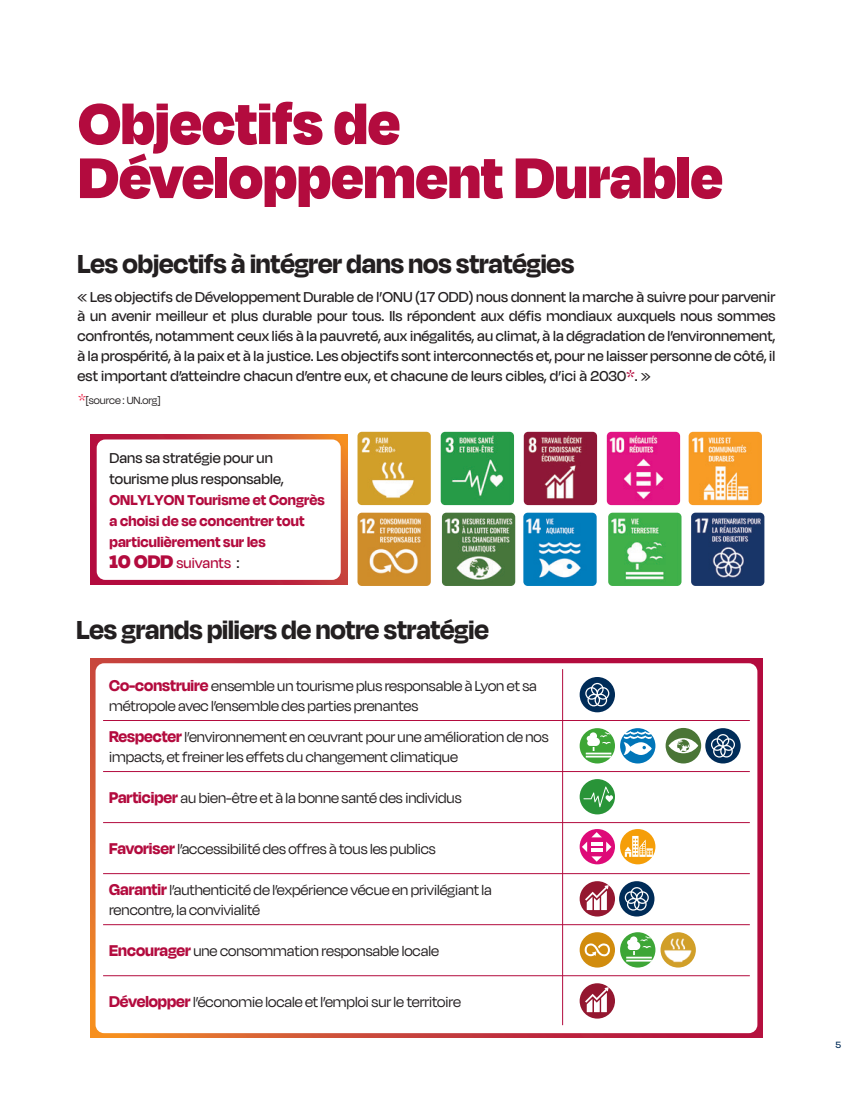
<style>
.page{position:relative;width:851px;height:1106px;background:#fff}
.page>*{position:absolute;margin:0;border:0;box-sizing:border-box;transform-origin:0 0}
.t1{font:900 66px "Degular Display";letter-spacing:.01em;color:#b30b3e}
.Chapeau{font:700 30px "Degular Display";color:#231f20}
.sous_titre{font:16.5px/19.8px "Degular Display";color:#231f20}
.Chapeau-2{font:500 16.5px/19.8px "Degular Display";letter-spacing:.01em;color:#231f20;text-align:justify}
.Chapeau-3{font:700 16.5px/21px "Degular Display";letter-spacing:.01em;color:#b30b3e}
.Chapeau-4{font:500 16.5px "Degular Display";letter-spacing:.01em;color:#b30b3e}
.TITRE_Partie{font:12px "Degular Display";color:#231f20}
.t2{font:500 10.5px "Degular Display";color:#002c58}
.s1{color:#b30b3e}
.s2{font-size:15px;color:#ed1a40}
.s3{font-weight:500;color:#231f20}
.s4{font-weight:900;font-size:21px}
.s5{color:#231f20}
.s6{font-weight:700;font-size:18px;color:#b30b3e}
</style>
<div class="page">
<svg style="left:90px;top:658px;width:672px;height:379px;background:#c6383b"></svg>
<div style="left:95px;top:663px;width:662px;height:370px;background:#fff;border-radius:9px"></div>
<div style="left:579px;top:677px;width:36px;height:35px;background:#002c58;border-radius:50%"></div>
<svg style="left:585px;top:683px;width:24px;height:23px"></svg>
<svg style="left:579px;top:728px;width:36px;height:35px"></svg>
<hr style="left:585px;top:752px;width:26px;height:2px;background:#fff">
<hr style="left:585px;top:755px;width:26px;height:2px;background:#fff">
<svg style="left:586px;top:732px;width:24px;height:19px"></svg>
<div style="left:620px;top:728px;width:35px;height:35px;background:#0075b8;border-radius:50%"></div>
<svg style="left:623px;top:731px;width:28px;height:24px"></svg>
<div style="left:665px;top:728px;width:36px;height:35px;background:#4a7536;border-radius:50%"></div>
<svg style="left:668px;top:738px;width:30px;height:15px"></svg>
<div style="left:705px;top:728px;width:35px;height:35px;background:#002c58;border-radius:50%"></div>
<svg style="left:711px;top:734px;width:23px;height:23px"></svg>
<div style="left:579px;top:779px;width:36px;height:35px;background:#299438;border-radius:50%"></div>
<svg style="left:583px;top:786px;width:30px;height:21px"></svg>
<svg style="left:579px;top:829px;width:36px;height:35px"></svg>
<svg style="left:581px;top:832px;width:30px;height:29px"></svg>
<div style="left:620px;top:829px;width:35px;height:35px;background:#f59e08;border-radius:50%"></div>
<svg style="left:624px;top:836px;width:28px;height:21px"></svg>
<div style="left:579px;top:881px;width:36px;height:35px;background:#941730;border-radius:50%"></div>
<svg style="left:585px;top:885px;width:23px;height:25px"></svg>
<div style="left:619px;top:881px;width:35px;height:35px;background:#002c58;border-radius:50%"></div>
<svg style="left:624px;top:887px;width:24px;height:23px"></svg>
<div style="left:579px;top:932px;width:36px;height:35px;background:#d18c0d;border-radius:50%"></div>
<svg style="left:584px;top:943px;width:26px;height:13px"></svg>
<svg style="left:620px;top:932px;width:35px;height:35px"></svg>
<hr style="left:626px;top:956px;width:25px;height:2px;background:#fff">
<hr style="left:626px;top:959px;width:25px;height:2px;background:#fff">
<svg style="left:627px;top:936px;width:24px;height:19px"></svg>
<img style="left:660px;top:932px;width:35px;height:35px;border-radius:18px">
<div style="left:579px;top:983px;width:36px;height:35px;background:#941730;border-radius:50%"></div>
<svg style="left:585px;top:987px;width:23px;height:25px"></svg>
<img style="left:688px;top:432px;width:73px;height:73px">
<img style="left:357px;top:512px;width:74px;height:74px">
<img style="left:442px;top:512px;width:73px;height:74px">
<img style="left:523px;top:512px;width:73px;height:74px">
<img style="left:440px;top:432px;width:74px;height:73px">
<img style="left:523px;top:432px;width:74px;height:73px">
<img style="left:608px;top:512px;width:73px;height:74px">
<img style="left:606px;top:432px;width:74px;height:73px">
<img style="left:691px;top:512px;width:73px;height:74px">
<img style="left:357px;top:432px;width:74px;height:73px">
<hr style="left:103px;top:975px;width:646px;height:1px;background:#b30b3e">
<hr style="left:103px;top:924px;width:646px;height:1px;background:#b30b3e">
<hr style="left:103px;top:873px;width:646px;height:1px;background:#b30b3e">
<hr style="left:103px;top:822px;width:646px;height:1px;background:#b30b3e">
<hr style="left:103px;top:771px;width:646px;height:1px;background:#b30b3e">
<hr style="left:103px;top:720px;width:646px;height:1px;background:#b30b3e">
<hr style="left:562px;top:669px;width:1px;height:356px;background:#b30b3e">
<svg style="left:90px;top:435px;width:257px;height:149px;background:#c53840"></svg>
<div style="left:97px;top:439px;width:243px;height:141px;background:#fff;border-radius:9px"></div>
<p class="t1" style="left:78px;top:84px;width:323px">Objectifs de</p>
<p class="t1" style="left:78px;top:138px;width:645px">Développement Durable</p>
<p class="Chapeau" style="left:77px;top:246px;width:498px">Les objectifs à intégrer dans nos stratégies</p>
<p class="Chapeau-2" style="left:77px;top:286px;width:699px">« Les objectifs de Développement Durable de l’ONU (17 ODD) nous donnent la marche à suivre pour parvenir à un avenir meilleur et plus durable pour tous. Ils répondent aux défis mondiaux auxquels nous sommes confrontés, notamment ceux liés à la pauvreté, aux inégalités, au climat, à la dégradation de l’environnement, à la prospérité, à la paix et à la justice. Les objectifs sont interconnectés et, pour ne laisser personne de côté, il est important d’atteindre chacun d’entre eux, et chacune de leurs cibles, d’ici à 2030<span class="s1">*</span>. »</p>
<p class="TITRE_Partie" style="left:78px;top:393px;width:83px"><span class="s2">*</span>[source : UN.org]</p>
<p class="Chapeau-3" style="left:109px;top:446px;width:217px"><span class="s3">Dans sa stratégie pour un tourisme plus responsable,<br></span>ONLYLYON Tourisme et Congrès a choisi de se concentrer tout particulièrement sur les</p>
<p class="Chapeau-4" style="left:109px;top:553px;width:132px"><span class="s4">10 ODD</span> suivants <span class="s5">:</span></p>
<p class="Chapeau" style="left:77px;top:612px;width:413px">Les grands piliers de notre stratégie</p>
<p class="sous_titre" style="left:109px;top:675px;width:429px"><span class="s6">Co-construire</span> ensemble un tourisme plus responsable à Lyon et sa métropole avec l’ensemble des parties prenantes</p>
<p class="sous_titre" style="left:109px;top:726px;width:441px"><span class="s6">Respecter</span> l’environnement en œuvrant pour une amélioration de nos impacts, et freiner les effets du changement climatique</p>
<p class="sous_titre" style="left:109px;top:787px;width:354px"><span class="s6">Participer</span> au bien-être et à la bonne santé des individus</p>
<p class="sous_titre" style="left:109px;top:838px;width:328px"><span class="s6">Favoriser</span> l’accessibilité des offres à tous les publics</p>
<p class="sous_titre" style="left:109px;top:879px;width:384px"><span class="s6">Garantir</span> l’authenticité de l’expérience vécue en privilégiant la rencontre, la convivialité</p>
<p class="sous_titre" style="left:109px;top:940px;width:331px"><span class="s6">Encourager</span> une consommation responsable locale</p>
<p class="sous_titre" style="left:109px;top:991px;width:353px"><span class="s6">Développer</span> l’économie locale et l’emploi sur le territoire</p>
<p class="t2" style="left:835px;top:1038px;width:7px">5</p>
</div>
